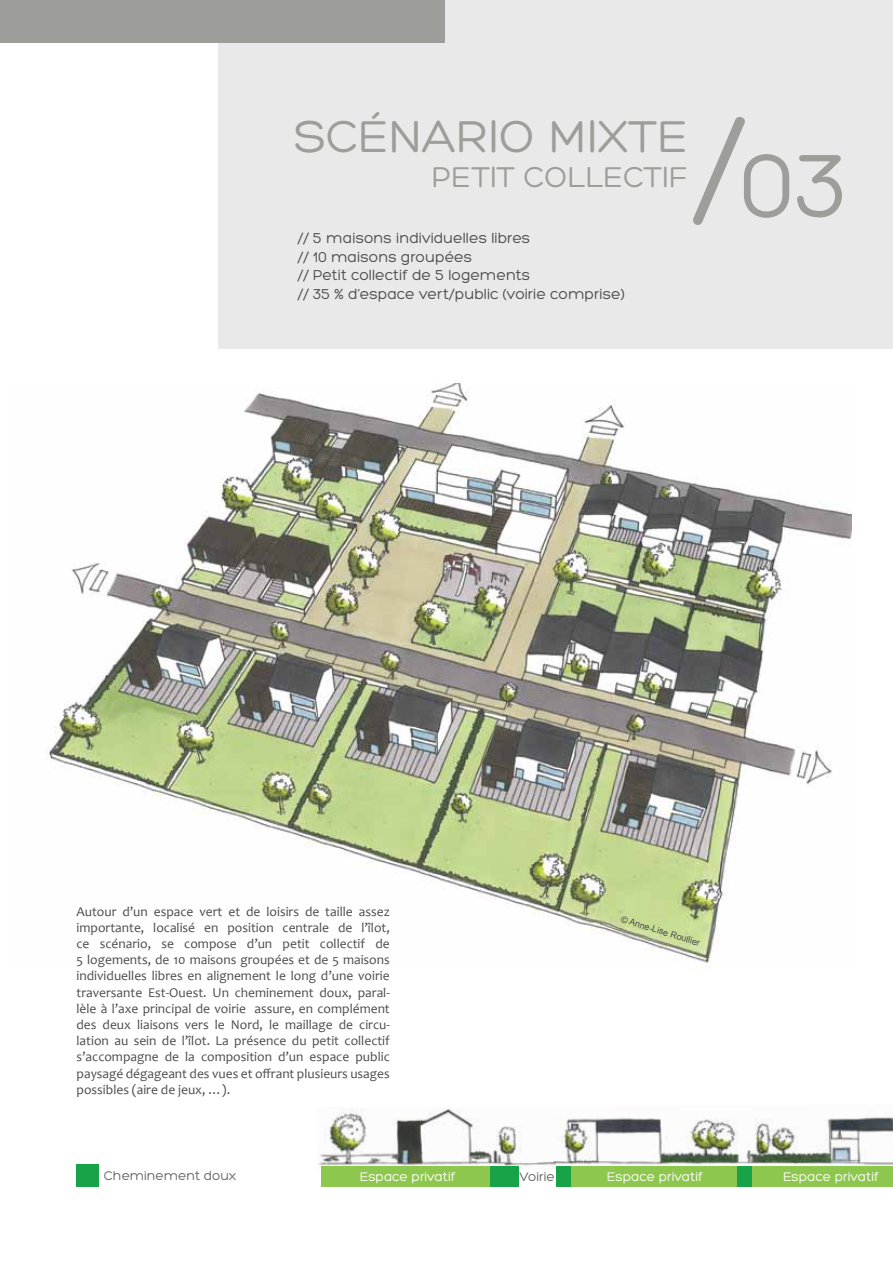
<style>
.page{position:relative;width:893px;height:1263px;background:#fff}
.page>*{position:absolute;margin:0;border:0;box-sizing:border-box;transform-origin:0 0}
.t1{font:48.3px "Hero";color:#9d9e9a}
.t2{font:31.05px "Hero";color:#9d9e9a}
.t3{font:15.6px/18.6px "Hero";color:#4d4d4f}
.t4{font:13.5px/16.2px "Candara";color:#4d4d4f;text-align:justify}
.t5{font:13.5px "Hero";color:#fff}
.t6{font:13.5px "Hero";color:#636466}
.t7{font:9px "Arial";color:#4d4d4f}
</style>
<div class="page">
<div style="left:218px;top:0;width:675px;height:349px;background:#e9e9ea"></div>
<img style="left:46px;top:383px;width:805px;height:586px">
<img style="left:318px;top:1108px;width:575px;height:61px">
<div style="left:321px;top:1166px;width:173px;height:21px;background:#8ec74d"></div>
<div style="left:570px;top:1166px;width:169px;height:21px;background:#8ec74d"></div>
<div style="left:748px;top:1166px;width:145px;height:21px;background:#8ec74d"></div>
<div style="left:490px;top:1166px;width:29px;height:21px;background:#18a349"></div>
<div style="left:556px;top:1166px;width:15px;height:21px;background:#18a349"></div>
<div style="left:0;top:0;width:444px;height:43px;background:#9d9e9a"></div>
<div style="left:77px;top:1164px;width:22px;height:23px;background:#18a349"></div>
<div style="left:737px;top:1166px;width:15px;height:21px;background:#18a349"></div>
<svg style="left:693px;top:117px;width:149px;height:108px"></svg>
<h1 class="t1" style="left:294px;top:112px;width:395px">SCÉNARIO MIXTE</h1>
<h2 class="t2" style="left:431px;top:161px;width:18px">petit</h2>
<h2 class="t2" style="left:524px;top:161px;width:19px">collectif</h2>
<p class="t3" style="left:298px;top:229px;width:329px">// 5 maisons individuelles libres<br>// 10 maisons groupées<br>// Petit collectif de 5 logements<br>// 35 % d’espace vert/public (voirie comprise)</p>
<p class="t4" style="left:77px;top:903px;width:315px">Autour d’un espace vert et de loisirs de taille assez importante, localisé en position centrale de l’îlot, ce scénario, se compose d’un petit collectif de 5 logements, de 10 maisons groupées et de 5 maisons individuelles libres en alignement le long d’une voirie traversante Est-Ouest. Un cheminement doux, paral&shy;lèle à l’axe principal de voirie assure, en complément des deux liaisons vers le Nord, le maillage de circu&shy;lation au sein de l’îlot. La présence du petit collectif s’accompagne de la composition d’un espace public paysagé dégageant des vues et offrant plusieurs usages possibles (aire de jeux, …).</p>
<p class="t7" style="left:623px;top:913px;width:84px;rotate:17deg">© Anne-Lise Roullier</p>
<p class="t6" style="left:104px;top:1169px;width:134px">Cheminement doux</p>
<p class="t5" style="left:360px;top:1169px;width:97px">Espace privatif</p>
<p class="t6" style="left:520px;top:1170px;width:37px">Voirie</p>
<p class="t5" style="left:607px;top:1169px;width:97px">Espace privatif</p>
<p class="t5" style="left:783px;top:1169px;width:97px">Espace privatif</p>
</div>
